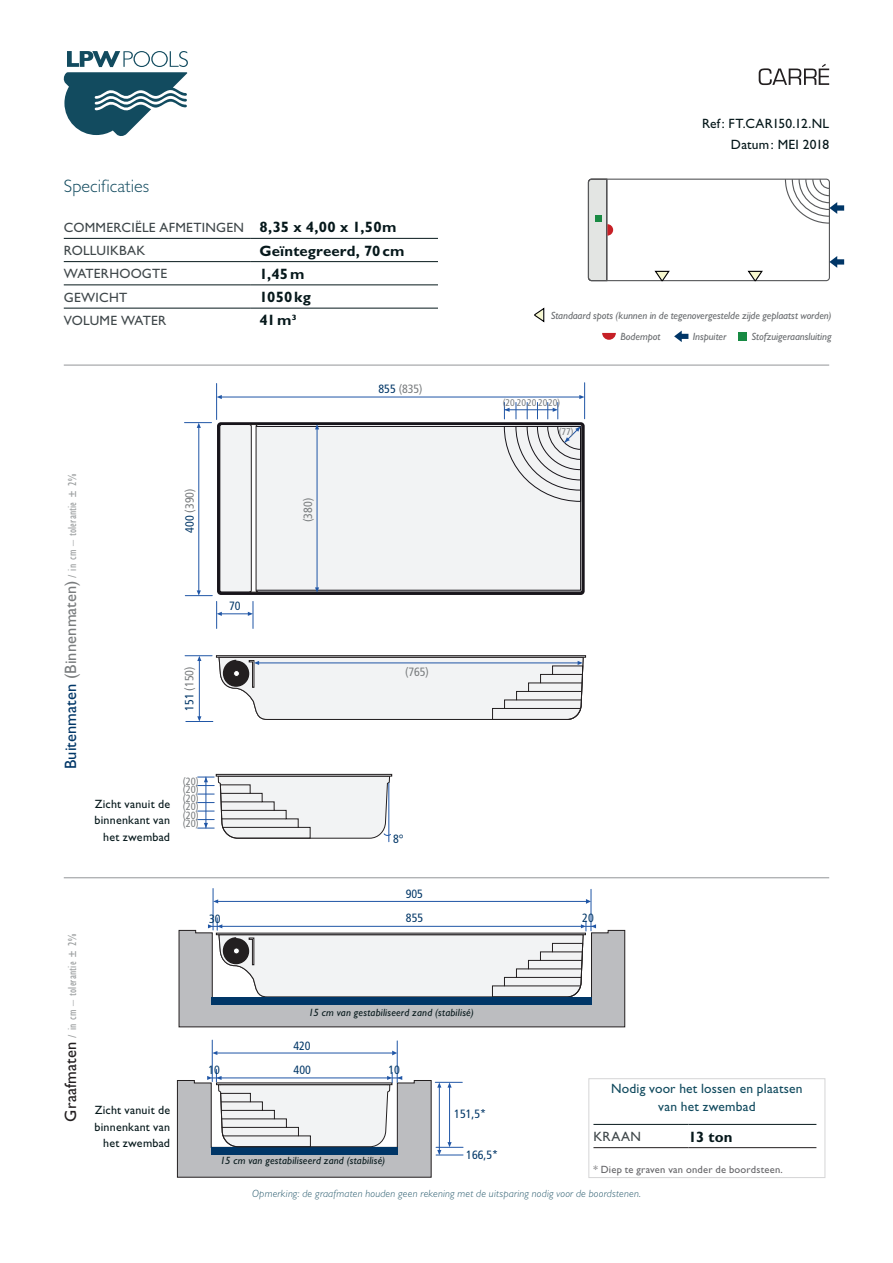
<style>
.page{position:relative;width:893px;height:1263px;background:#fff}
.page>*{position:absolute;margin:0;border:0;box-sizing:border-box;transform-origin:0 0}
.t1{font:300 18px "Gill Sans";letter-spacing:.005em;color:#124b5f}
.t2{font:700 15px "Gill Sans";letter-spacing:.01em;color:#06181b}
.t3{font:13.5px "Gill Sans";letter-spacing:.02em;color:#3f474a}
.t4{font:13.5px/18px "Gill Sans";letter-spacing:.015em;color:#124b5f;text-align:center}
.Table_Title{font:13.5px/21px "Gill Sans";letter-spacing:.015em;color:#06181b;text-align:right}
.t5{font:condensed 12px "Gill Sans";letter-spacing:.015em;color:#9da0a1}
.BODY{font:12px/16.5px "Gill Sans";letter-spacing:.015em;color:#06181b;text-align:right}
.t6{font:condensed 12px "Frutiger";color:#003667}
.t7{font:condensed 12px "Frutiger";color:#797c7e}
.t8{font:italic 10.5px/21.3px "Gill Sans";letter-spacing:-.005em;color:#696c6f}
.t9{font:italic 300 10.5px "Gill Sans";letter-spacing:.02em;color:#235669}
.BODY-2{font:italic 10.5px "Gill Sans";letter-spacing:.02em;color:#06181b}
.BODY-3{font:10.5px "Gill Sans";letter-spacing:.02em;color:#636366}
.t10{font:condensed 10.5px/8.6px "Frutiger";color:#797c7e;text-align:justify}
.t11{font:condensed 9.75px "Frutiger";color:#797c7e}
.s1{font-stretch:normal;font-size:16.5px;color:#003667}
.s2{font-stretch:normal;font-size:16.5px;color:#797c7d}
.s3{color:#003667}
.s4{font-stretch:normal;font-size:16.5px;color:#231f20}
</style>
<div class="page">
<svg style="left:64px;top:51px;width:124px;height:85px"></svg>
<hr style="left:64px;top:877px;width:765px;height:1px;background:#939598">
<hr style="left:64px;top:365px;width:765px;height:1px;background:#939598">
<svg style="left:534px;top:307px;width:11px;height:16px"></svg>
<svg style="left:602px;top:333px;width:14px;height:7px"></svg>
<svg style="left:674px;top:331px;width:14px;height:11px"></svg>
<div style="left:738px;top:332px;width:9px;height:9px;background:#178a43"></div>
<div style="left:217px;top:422px;width:368px;height:173px;background:#17141a;border-radius:4px"></div>
<div style="left:220px;top:424px;width:362px;height:168px;background:#f2f3f4;border:1px solid #231f20;border-radius:2px"></div>
<div style="left:220px;top:424px;width:362px;height:168px;border:1px solid #17141a;border-radius:2px"></div>
<div style="left:256px;top:426px;width:325px;height:164px;border:1px solid #17141a"></div>
<div style="left:216px;top:774px;width:176px;height:2px;border:1px solid #231f20"></div>
<hr style="left:199px;top:661px;width:1px;height:56px;background:#2056a6">
<svg style="left:186px;top:716px;width:27px;height:6px"></svg>
<svg style="left:185px;top:655px;width:27px;height:6px"></svg>
<svg style="left:217px;top:395px;width:5px;height:4px"></svg>
<svg style="left:579px;top:395px;width:5px;height:4px"></svg>
<svg style="left:315px;top:587px;width:4px;height:6px"></svg>
<svg style="left:315px;top:424px;width:4px;height:5px"></svg>
<hr style="left:216px;top:383px;width:1px;height:36px;background:#2056a6">
<hr style="left:584px;top:383px;width:1px;height:36px;background:#2056a6">
<hr style="left:221px;top:397px;width:359px;height:1px;background:#2056a6">
<hr style="left:317px;top:426px;width:1px;height:165px;background:#2056a6">
<svg style="left:184px;top:422px;width:74px;height:206px"></svg>
<svg style="left:516px;top:402px;width:1px;height:17px"></svg>
<svg style="left:527px;top:402px;width:1px;height:17px"></svg>
<svg style="left:537px;top:402px;width:1px;height:17px"></svg>
<hr style="left:504px;top:409px;width:51px;height:1px;background:#2056a6">
<svg style="left:547px;top:402px;width:11px;height:17px"></svg>
<svg style="left:504px;top:426px;width:77px;height:75px"></svg>
<svg style="left:504px;top:402px;width:6px;height:17px"></svg>
<svg style="left:219px;top:657px;width:364px;height:63px"></svg>
<hr style="left:259px;top:663px;width:319px;height:1px;background:#2056a6">
<hr style="left:389px;top:783px;width:1px;height:59px;background:#2056a6">
<svg style="left:198px;top:776px;width:193px;height:62px"></svg>
<svg style="left:214px;top:899px;width:4px;height:4px"></svg>
<svg style="left:586px;top:899px;width:5px;height:5px"></svg>
<hr style="left:591px;top:889px;width:1px;height:42px;background:#2056a6">
<hr style="left:213px;top:888px;width:1px;height:42px;background:#2056a6">
<svg style="left:179px;top:918px;width:446px;height:109px"></svg>
<hr style="left:218px;top:901px;width:368px;height:1px;background:#2056a6">
<hr style="left:221px;top:926px;width:363px;height:1px;background:#2056a6">
<svg style="left:213px;top:1051px;width:4px;height:4px"></svg>
<svg style="left:392px;top:1050px;width:5px;height:5px"></svg>
<hr style="left:397px;top:1041px;width:1px;height:41px;background:#2056a6">
<hr style="left:212px;top:1040px;width:1px;height:41px;background:#2056a6">
<hr style="left:217px;top:1053px;width:175px;height:1px;background:#2056a6">
<svg style="left:177px;top:1069px;width:286px;height:108px"></svg>
<hr style="left:439px;top:1086px;width:1px;height:64px;background:#2056a6">
<hr style="left:64px;top:238px;width:187px;height:1px;background:#06181b">
<hr style="left:251px;top:238px;width:187px;height:1px;background:#06181b">
<hr style="left:64px;top:261px;width:187px;height:1px;background:#06181b">
<hr style="left:251px;top:261px;width:187px;height:1px;background:#06181b">
<hr style="left:64px;top:285px;width:187px;height:1px;background:#06181b">
<hr style="left:251px;top:285px;width:187px;height:1px;background:#06181b">
<hr style="left:64px;top:308px;width:187px;height:1px;background:#06181b">
<hr style="left:251px;top:308px;width:187px;height:1px;background:#06181b">
<svg style="left:759px;top:64px;width:70px;height:21px"></svg>
<div style="left:588px;top:179px;width:242px;height:102px;border:1px solid #57585a;border-radius:3px"></div>
<svg style="left:588px;top:179px;width:25px;height:102px"></svg>
<svg style="left:784px;top:179px;width:60px;height:45px"></svg>
<svg style="left:829px;top:256px;width:15px;height:12px"></svg>
<div style="left:595px;top:216px;width:7px;height:6px;background:#198a43"></div>
<svg style="left:653px;top:270px;width:18px;height:11px"></svg>
<svg style="left:746px;top:270px;width:18px;height:11px"></svg>
<hr style="left:593px;top:1147px;width:95px;height:1px;background:#231f20">
<hr style="left:688px;top:1147px;width:128px;height:1px;background:#231f20">
<hr style="left:593px;top:1124px;width:95px;height:1px;background:#06181b">
<hr style="left:688px;top:1124px;width:128px;height:1px;background:#06181b">
<div style="left:588px;top:1078px;width:237px;height:100px;border:1px solid #d5d5d6"></div>
<p class="t1" style="left:64px;top:176px;width:87px">Specificaties</p>
<p class="t3" style="left:64px;top:219px;width:182px">COMMERCIËLE AFMETINGEN</p>
<p class="t2" style="left:259px;top:218px;width:138px">8,35 x 4,00 x 1,50m</p>
<p class="t3" style="left:64px;top:243px;width:83px">ROLLUIKBAK</p>
<p class="t2" style="left:259px;top:242px;width:147px">Geïntegreerd, 70cm</p>
<p class="t3" style="left:64px;top:266px;width:105px">WATERHOOGTE</p>
<p class="t2" style="left:259px;top:265px;width:47px">1,45m</p>
<p class="t3" style="left:64px;top:289px;width:65px">GEWICHT</p>
<p class="t2" style="left:259px;top:288px;width:53px">1050kg</p>
<p class="t3" style="left:64px;top:312px;width:104px">VOLUME WATER</p>
<p class="t2" style="left:259px;top:311px;width:39px">41m³</p>
<p class="t5" style="left:66px;top:769px;width:297px;rotate:-90deg"><span class="s1">Buitenmaten</span> <span class="s2">(Binnenmaten)</span> / in cm – tolerantie ± 2%</p>
<p class="t7" style="left:183px;top:533px;width:46px;rotate:-90deg"><span class="s3">400</span> (390)</p>
<p class="t7" style="left:182px;top:711px;width:46px;rotate:-90deg"><span class="s3">151</span> (150)</p>
<p class="BODY" style="left:95px;top:795px;width:77px">Zicht vanuit de binnenkant van het zwembad</p>
<p class="t10" style="left:183px;top:777px;width:17px">(20) (20) (20) (20) (20) (20)</p>
<p class="t6" style="left:229px;top:599px;width:13px">70</p>
<p class="t7" style="left:301px;top:522px;width:25px;rotate:-90deg">(380)</p>
<p class="t7" style="left:378px;top:382px;width:46px"><span class="s3">855</span> (835)</p>
<p class="t7" style="left:405px;top:665px;width:25px">(765)</p>
<p class="t6" style="left:393px;top:832px;width:12px">8°</p>
<p class="t6" style="left:406px;top:887px;width:19px">905</p>
<p class="Table_Title" style="left:702px;top:113px;width:129px">Ref: FT.CAR150.12.NL<br>Datum: MEI 2018</p>
<p class="t8" style="left:620px;top:305px;width:213px;text-indent:-70px">Standaard spots (kunnen in de tegenovergestelde zijde geplaatst worden)<br>Bodempot</p>
<p class="t8" style="left:693px;top:326px;width:35px">Inspuiter</p>
<p class="t8" style="left:752px;top:326px;width:81px">Stofzuigeraansluiting</p>
<p class="t11" style="left:503px;top:397px;width:59px">(20 2020 2020)</p>
<p class="t11" style="left:559px;top:426px;width:16px">(77)</p>
<p class="t5" style="left:66px;top:1121px;width:189px;rotate:-90deg"><span class="s4">Graafmaten</span> / in cm – tolerantie ± 2%</p>
<p class="BODY" style="left:95px;top:1102px;width:77px">Zicht vanuit de binnenkant van het zwembad</p>
<p class="t6" style="left:209px;top:911px;width:13px">30</p>
<p class="t6" style="left:406px;top:911px;width:19px">855</p>
<p class="t6" style="left:582px;top:911px;width:13px">20</p>
<p class="BODY-2" style="left:309px;top:1006px;width:167px">15 cm van gestabiliseerd zand (stabilisé)</p>
<p class="t6" style="left:293px;top:1038px;width:19px">420</p>
<p class="t6" style="left:208px;top:1063px;width:13px">10</p>
<p class="t6" style="left:294px;top:1063px;width:19px">400</p>
<p class="t6" style="left:389px;top:1063px;width:13px">10</p>
<p class="BODY-2" style="left:220px;top:1154px;width:167px">15 cm van gestabiliseerd zand (stabilisé)</p>
<p class="t6" style="left:454px;top:1107px;width:33px">151,5*</p>
<p class="t6" style="left:466px;top:1148px;width:33px">166,5*</p>
<h4 class="t4" style="left:611px;top:1080px;width:193px">Nodig voor het lossen en plaatsen van het zwembad</h4>
<p class="t3" style="left:593px;top:1128px;width:49px">KRAAN</p>
<p class="t2" style="left:688px;top:1128px;width:46px">13 ton</p>
<p class="BODY-3" style="left:593px;top:1163px;width:191px">* Diep te graven van onder de boordsteen.</p>
<p class="t9" style="left:252px;top:1187px;width:390px">Opmerking: de graafmaten houden geen rekening met de uitsparing nodig voor de boordstenen.</p>
</div>
